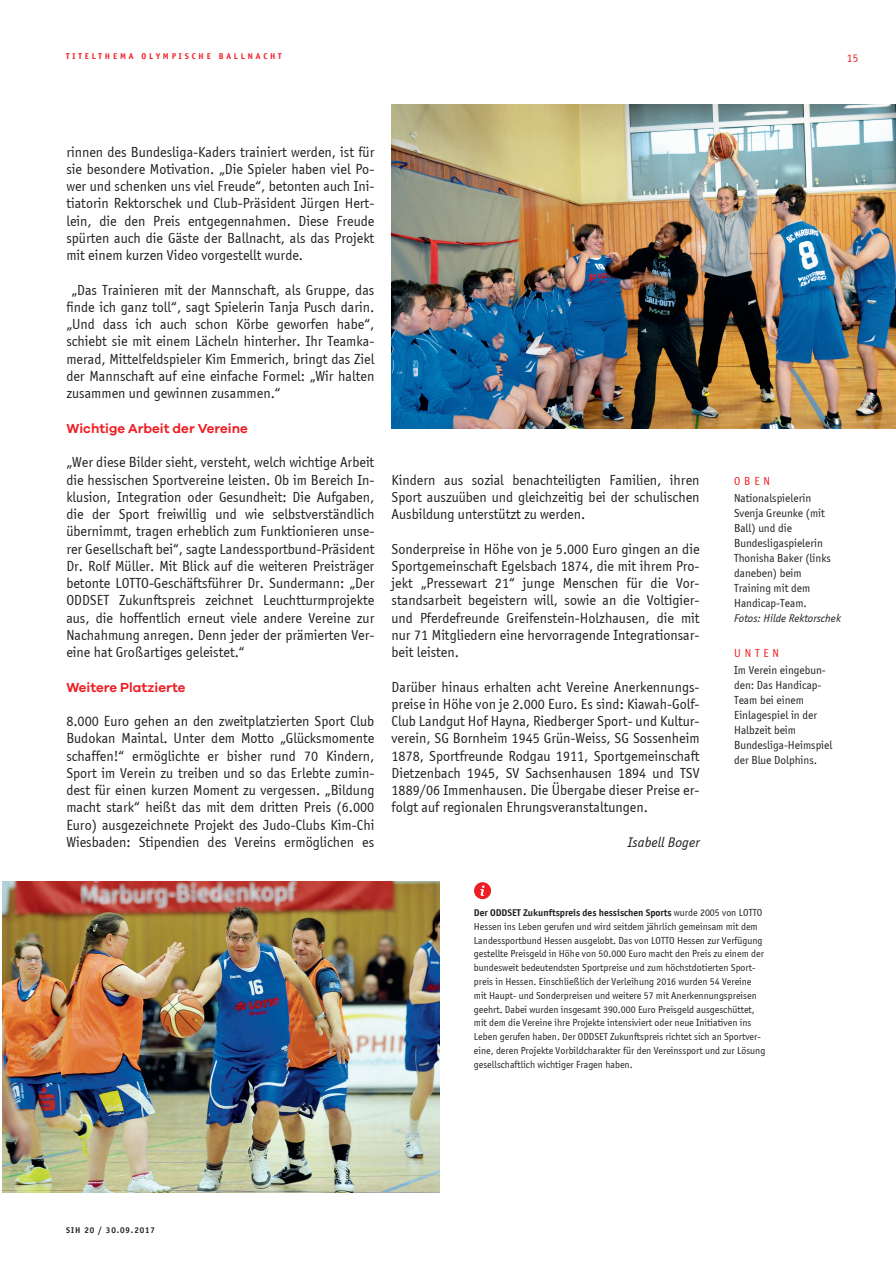
<style>
.page{position:relative;width:896px;height:1266px;background:#fff}
.page>*{position:absolute;margin:0;border:0;box-sizing:border-box;transform-origin:0 0}
.t1{font:15px/17.2px "Sportiv";color:#231f20;text-align:justify}
.t2{font:italic 15px "Sportiv";color:#231f20}
.t3{font:600 13.5px "Galano Grotesque";color:#ee1d23}
.t4{font:12px/15px "Sportiv";color:#231f20}
.t5{font:italic 12px "Sportiv";color:#231f20}
.t6{font:12px "Sportiv";letter-spacing:.32em;color:#ee1d23}
.t7{font:10.5px/13.8px "Sportiv";color:#231f20}
.t8{font:700 9px "Sportiv";letter-spacing:.32em;color:#ee1d23}
.t9{font:700 9px "Sportiv";letter-spacing:.1em;color:#231f20}
.s1{font-weight:700}
</style>
<div class="page">
<img style="left:2px;top:881px;width:437px;height:310px">
<svg style="left:474px;top:882px;width:17px;height:17px"></svg>
<img style="left:391px;top:105px;width:504px;height:323px">
<p class="t8" style="left:66px;top:51px;width:217px">TITELTHEMA OLYMPISCHE BALLNACHT</p>
<p class="t6" style="left:846px;top:51px;width:13px">15</p>
<p class="t1" style="left:66px;top:143px;width:309px">rinnen des Bundesliga-Kaders trainiert werden, ist für sie besondere Motivation. „Die Spieler haben viel Po&shy;wer und schenken uns viel Freude“, betonten auch Ini&shy;tiatorin Rektorschek und Club-Präsident Jürgen Hert&shy;lein, die den Preis entgegennahmen. Diese Freude spürten auch die Gäste der Ballnacht, als das Projekt mit einem kurzen Video vorgestellt wurde.</p>
<p class="t1" style="left:66px;top:281px;width:309px;text-indent:5px">„Das Trainieren mit der Mannschaft, als Gruppe, das finde ich ganz toll“, sagt Spielerin Tanja Pusch darin. „Und dass ich auch schon Körbe geworfen habe“, schiebt sie mit einem Lächeln hinterher. Ihr Teamka&shy;merad, Mittelfeldspieler Kim Emmerich, bringt das Ziel der Mannschaft auf eine einfache Formel: „Wir halten zusammen und gewinnen zusammen.“</p>
<p class="t3" style="left:66px;top:420px;width:183px">Wichtige Arbeit der Vereine</p>
<p class="t1" style="left:66px;top:454px;width:309px">„Wer diese Bilder sieht, versteht, welch wichtige Arbeit die hessischen Sportvereine leisten. Ob im Bereich In&shy;klusion, Integration oder Gesundheit: Die Aufgaben, die der Sport freiwillig und wie selbstverständlich übernimmt, tragen erheblich zum Funktionieren unse&shy;rer Gesellschaft bei“, sagte Landessportbund-Präsident Dr. Rolf Müller. Mit Blick auf die weiteren Preisträger betonte LOTTO-Geschäftsführer Dr. Sundermann: „Der ODDSET Zukunftspreis zeichnet Leuchtturmprojekte aus, die hoffentlich erneut viele andere Vereine zur Nachahmung anregen. Denn jeder der prämierten Ver&shy;eine hat Großartiges geleistet.“</p>
<p class="t3" style="left:66px;top:678px;width:121px">Weitere Platzierte</p>
<p class="t1" style="left:66px;top:712px;width:309px">8.000 Euro gehen an den zweitplatzierten Sport Club Budokan Maintal. Unter dem Motto „Glücksmomente schaffen!“ ermöglichte er bisher rund 70 Kindern, Sport im Verein zu treiben und so das Erlebte zumin&shy;dest für einen kurzen Moment zu vergessen. „Bildung macht stark“ heißt das mit dem dritten Preis (6.000<br>Euro) ausgezeichnete Projekt des Judo-Clubs Kim-Chi Wiesbaden: Stipendien des Vereins ermöglichen es</p>
<p class="t1" style="left:391px;top:471px;width:309px">Kindern aus sozial benachteiligten Familien, ihren Sport auszuüben und gleichzeitig bei der schulischen Ausbildung unterstützt zu werden.</p>
<p class="t1" style="left:391px;top:540px;width:309px">Sonderpreise in Höhe von je 5.000 Euro gingen an die Sportgemeinschaft Egelsbach 1874, die mit ihrem Pro&shy;jekt „Pressewart 21“ junge Menschen für die Vor&shy;standsarbeit begeistern will, sowie an die Voltigier&shy;und Pferdefreunde Greifenstein-Holzhausen, die mit nur 71 Mitgliedern eine hervorragende Integrationsar&shy;beit leisten.</p>
<p class="t1" style="left:391px;top:678px;width:309px">Darüber hinaus erhalten acht Vereine Anerkennungs&shy;preise in Höhe von je 2.000 Euro. Es sind: Kiawah-Golf-Club Landgut Hof Hayna, Riedberger Sport- und Kultur&shy;verein, SG Bornheim 1945 Grün-Weiss, SG Sossenheim 1878, Sportfreunde Rodgau 1911, Sportgemeinschaft Dietzenbach 1945, SV Sachsenhausen 1894 und TSV 1889/06 Immenhausen. Die Übergabe dieser Preise er&shy;folgt auf regionalen Ehrungsveranstaltungen.</p>
<p class="t2" style="left:628px;top:834px;width:73px">Isabell Boger</p>
<p class="t6" style="left:734px;top:474px;width:37px">OBEN</p>
<p class="t4" style="left:734px;top:490px;width:98px">Nationalspielerin<br>Svenja Greunke (mit<br>Ball) und die<br>Bundesligaspielerin<br>Thonisha Baker (links daneben) beim<br>Training mit dem<br>Handicap-Team.</p>
<p class="t5" style="left:734px;top:611px;width:108px">Fotos: Hilde Rektorschek</p>
<p class="t6" style="left:734px;top:646px;width:46px">UNTEN</p>
<p class="t4" style="left:734px;top:663px;width:100px">Im Verein eingebun&shy;den: Das Handicap-<br>Team bei einem<br>Einlagespiel in der<br>Halbzeit beim<br>Bundesliga-Heimspiel der Blue Dolphins.</p>
<p class="t7" style="left:474px;top:905px;width:293px"><span class="s1">Der ODDSET Zukunftspreis des hessischen Sports</span> wurde 2005 von LOTTO Hessen ins Leben gerufen und wird seitdem jährlich gemeinsam mit dem Landessportbund Hessen ausgelobt. Das von LOTTO Hessen zur Verfügung gestellte Preisgeld in Höhe von 50.000 Euro macht den Preis zu einem der bundesweit bedeutendsten Sportpreise und zum höchstdotierten Sport&shy;preis in Hessen. Einschließlich der Verleihung 2016 wurden 54 Vereine mit Haupt- und Sonderpreisen und weitere 57 mit Anerkennungspreisen geehrt. Dabei wurden insgesamt 390.000 Euro Preisgeld ausgeschüttet, mit dem die Vereine ihre Projekte intensiviert oder neue Initiativen ins Leben gerufen haben. Der ODDSET Zukunftspreis richtet sich an Sportver&shy;eine, deren Projekte Vorbildcharakter für den Vereinssport und zur Lösung gesellschaftlich wichtiger Fragen haben.</p>
<p class="t9" style="left:66px;top:1224px;width:90px">SIH 20 / 30.09.2017</p>
</div>
